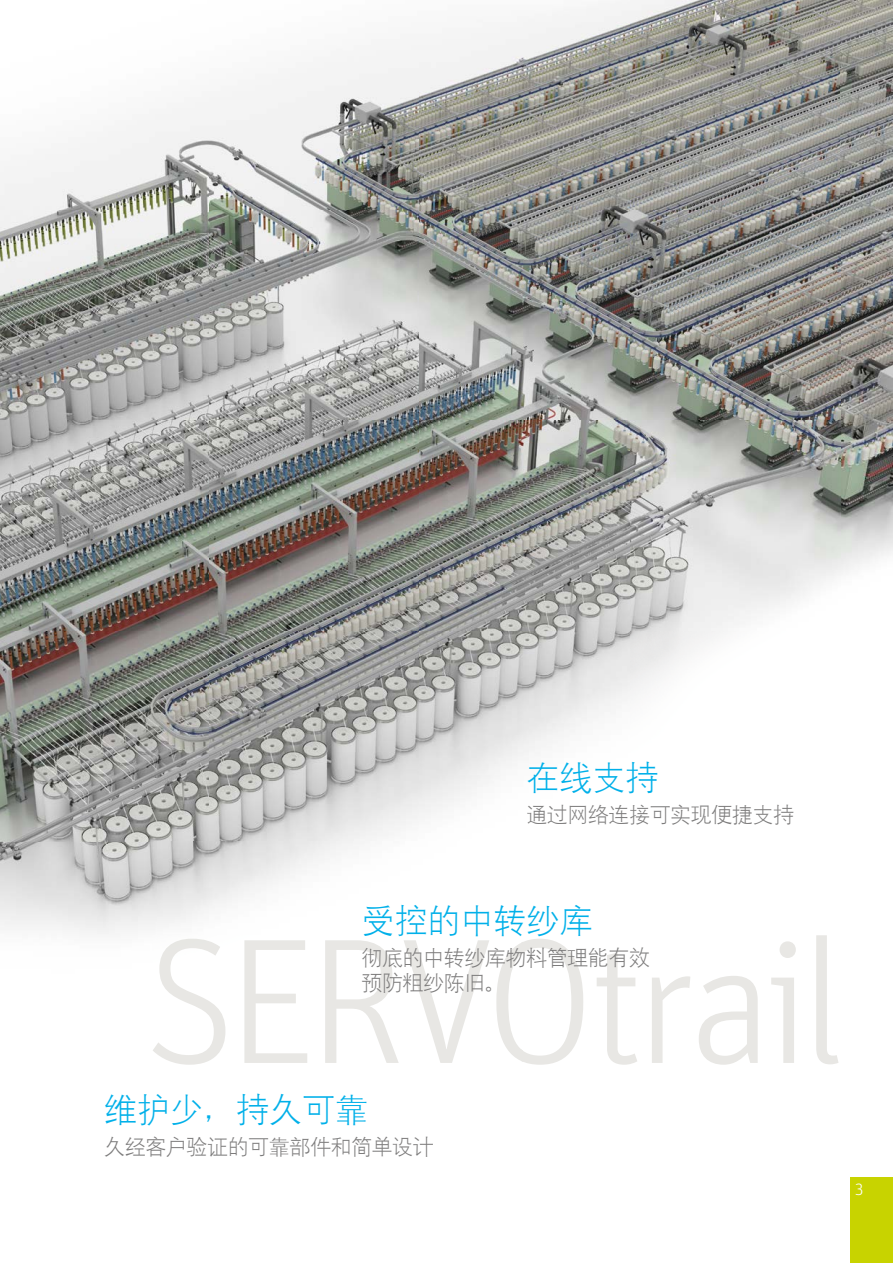
<style>
.page{position:relative;width:893px;height:1263px;background:#fff}
.page>*{position:absolute;margin:0;border:0;box-sizing:border-box;transform-origin:0 0}
.t1{font:33px "Hanyi Xi Deng Xian";color:#00b0e9}
.t2{font:21px/24.8px "Hanyi Xi Deng Xian";letter-spacing:-.02em;color:#7c7b7b}
.t3{font:300 16.5px "Unit Pro";color:#fff}
</style>
<div class="page">
<img style="left:0;top:0;width:840px;height:842px">
<img style="left:840px;top:0;width:53px;height:575px">
<img style="left:0;top:842px;width:157px;height:92px">
<img style="left:157px;top:842px;width:208px;height:83px">
<img style="left:153px;top:935px;width:685px;height:130px">
<div style="left:850px;top:1178px;width:43px;height:85px;background:#c8d300"></div>
<h1 class="t1" style="left:526px;top:758px;width:133px">在线支持</h1>
<p class="t2" style="left:526px;top:803px;width:269px">通过网络连接可实现便捷支持</p>
<h1 class="t1" style="left:361px;top:901px;width:232px">受控的中转纱库</h1>
<p class="t2" style="left:361px;top:946px;width:290px">彻底的中转纱库物料管理能有效预防粗纱陈旧。</p>
<h1 class="t1" style="left:104px;top:1090px;width:265px">维护少，持久可靠</h1>
<p class="t2" style="left:104px;top:1135px;width:331px">久经客户验证的可靠部件和简单设计</p>
<p class="t3" style="left:855px;top:1177px;width:11px">9</p>
<p class="t3" style="left:855px;top:1178px;width:11px">3</p>
</div>
